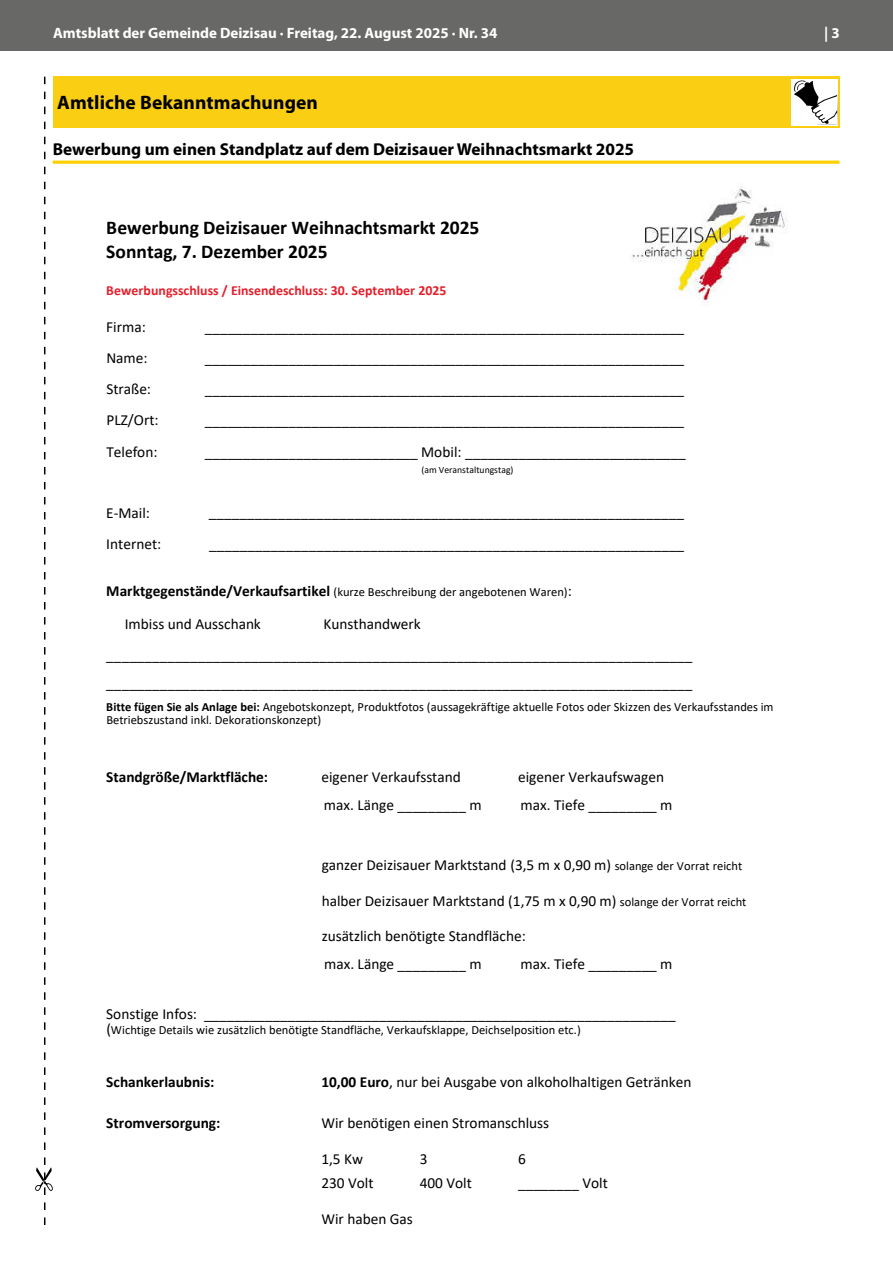
<style>
.page{position:relative;width:893px;height:1263px;background:#fff}
.page>*{position:absolute;margin:0;border:0;box-sizing:border-box;transform-origin:0 0}
.t1{font:700 19.5px/23.9px "Calibri";color:#000}
.t2{font:700 19.5px "Myriad Pro";letter-spacing:.005em;color:#020203}
.NM_Überschrift{font:700 17.25px "Myriad Pro";color:#000}
.t3{font:15.3px/31.3px "Calibri";color:#000}
.t4{font:700 15.3px "Calibri";letter-spacing:-.005em;color:#000}
.t5{font:700 15px "Myriad Pro";color:#fff}
.t6{font:700 13.8px "Calibri";letter-spacing:.005em;color:#e41f2b}
.t7{font:12.45px/12.3px "Calibri";color:#000}
.t8{font:9.6px "Calibri";color:#000}
.s1{font-weight:700;font-size:15.3px}
.s2{font-size:15.3px}
.s3{font-weight:700}
.s4{font-size:12.45px}
</style>
<div class="page">
<div style="left:0;top:0;width:893px;height:51px;background:#686867"></div>
<div style="left:53px;top:77px;width:787px;height:51px;background:#facf13"></div>
<svg style="left:791px;top:79px;width:47px;height:46px"></svg>
<svg style="left:791px;top:80px;width:47px;height:44px;background:#c5c5c5"></svg>
<hr style="left:53px;top:161px;width:786px;height:3px;background:#fdd000">
<img style="left:631px;top:186px;width:154px;height:118px">
<svg style="left:35px;top:77px;width:18px;height:1148px"></svg>
<p class="t5" style="left:53px;top:23px;width:446px">Amtsblatt der Gemeinde Deizisau · Freitag, 22. August 2025 · Nr. 34</p>
<p class="t5" style="left:824px;top:23px;width:17px">| 3</p>
<p class="t2" style="left:57px;top:92px;width:262px">Amtliche Bekanntmachungen</p>
<p class="NM_Überschrift" style="left:53px;top:138px;width:583px">Bewerbung um einen Standplatz auf dem Deizisauer Weihnachtsmarkt 2025</p>
<p class="t1" style="left:106px;top:215px;width:375px">Bewerbung Deizisauer Weihnachtsmarkt 2025<br>Sonntag, 7. Dezember 2025</p>
<p class="t6" style="left:106px;top:280px;width:342px">Bewerbungsschluss / Einsendeschluss: 30. September 2025</p>
<p class="t3" style="left:106px;top:310px;width:41px">Firma:</p>
<p class="t3" style="left:205px;top:310px;width:481px">_______________________________________________________________</p>
<p class="t3" style="left:106px;top:342px;width:43px">Name:</p>
<p class="t3" style="left:205px;top:342px;width:481px">_______________________________________________________________</p>
<p class="t3" style="left:106px;top:373px;width:46px">Straße:</p>
<p class="t3" style="left:205px;top:373px;width:481px">_______________________________________________________________</p>
<p class="t3" style="left:106px;top:404px;width:54px">PLZ/Ort:</p>
<p class="t3" style="left:205px;top:404px;width:481px">_______________________________________________________________</p>
<p class="t3" style="left:106px;top:435px;width:53px">Telefon:</p>
<p class="t3" style="left:205px;top:435px;width:482px">____________________________ Mobil: _____________________________</p>
<p class="t8" style="left:421px;top:463px;width:94px">(am Veranstaltungstag)</p>
<p class="t3" style="left:106px;top:496px;width:56px">E-Mail:<br>Internet:</p>
<p class="t3" style="left:209px;top:496px;width:477px">______________________________________________________________ ______________________________________________________________</p>
<p class="t7" style="left:106px;top:585px;width:467px"><span class="s1">Marktgegenstände/Verkaufsartikel</span> (kurze Beschreibung der angebotenen Waren)<span class="s2">:</span></p>
<p class="t3" style="left:125px;top:608px;width:137px">Imbiss und Ausschank</p>
<p class="t3" style="left:106px;top:608px;width:587px;text-indent:217px">Kunsthandwerk _____________________________________________________________________________</p>
<p class="t3" style="left:106px;top:667px;width:587px">_____________________________________________________________________________</p>
<p class="t7" style="left:106px;top:701px;width:669px"><span class="s3">Bitte fügen Sie als Anlage bei:</span> Angebotskonzept, Produktfotos (aussagekräftige aktuelle Fotos oder Skizzen des Verkaufsstandes im<br>Betriebszustand inkl. Dekorationskonzept)</p>
<p class="t4" style="left:106px;top:766px;width:163px">Standgröße/Marktfläche:</p>
<p class="t3" style="left:321px;top:761px;width:141px">eigener Verkaufsstand</p>
<p class="t3" style="left:518px;top:761px;width:148px">eigener Verkaufswagen</p>
<p class="t3" style="left:324px;top:789px;width:159px">max. Länge _________ m</p>
<p class="t3" style="left:521px;top:789px;width:153px">max. Tiefe _________ m</p>
<p class="t3" style="left:322px;top:849px;width:422px">ganzer Deizisauer Marktstand (3,5 m x 0,90 m) <span class="s4">solange der Vorrat reicht</span></p>
<p class="t3" style="left:322px;top:884px;width:426px">halber Deizisauer Marktstand (1,75 m x 0,90 m) <span class="s4">solange der Vorrat reicht</span></p>
<p class="t3" style="left:322px;top:921px;width:206px;line-height:28.2px">zusätzlich benötigte Standfläche: max. Länge _________ m</p>
<p class="t3" style="left:521px;top:948px;width:153px">max. Tiefe _________ m</p>
<p class="t3" style="left:106px;top:997px;width:571px">Sonstige Infos: ______________________________________________________________</p>
<p class="t7" style="left:106px;top:1023px;width:476px"><span class="s2">(</span>Wichtige Details wie zusätzlich benötigte Standfläche, Verkaufsklappe, Deichselposition etc.)</p>
<p class="t4" style="left:106px;top:1071px;width:110px">Schankerlaubnis:</p>
<p class="t3" style="left:321px;top:1066px;width:372px"><span class="s3">10,00 Euro</span>, nur bei Ausgabe von alkoholhaltigen Getränken</p>
<p class="t4" style="left:106px;top:1112px;width:115px">Stromversorgung:</p>
<p class="t3" style="left:321px;top:1107px;width:229px">Wir benötigen einen Stromanschluss</p>
<p class="t3" style="left:321px;top:1142px;width:43px">1,5 Kw</p>
<p class="t3" style="left:420px;top:1142px;width:9px">3</p>
<p class="t3" style="left:518px;top:1142px;width:9px">6</p>
<p class="t3" style="left:321px;top:1167px;width:54px">230 Volt</p>
<p class="t3" style="left:420px;top:1167px;width:54px">400 Volt</p>
<p class="t3" style="left:518px;top:1167px;width:91px">________ Volt</p>
<p class="t3" style="left:321px;top:1202px;width:93px">Wir haben Gas</p>
</div>
